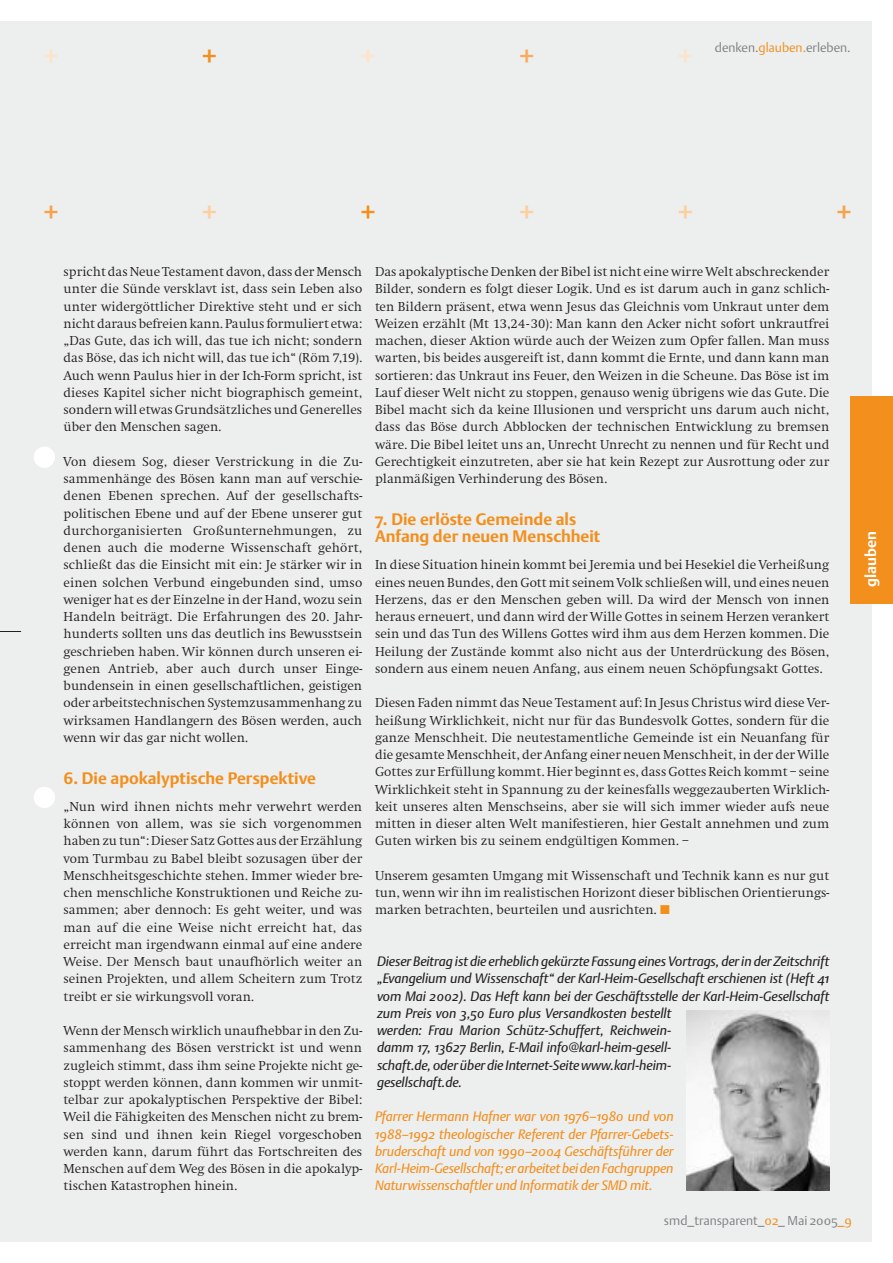
<style>
.page{position:relative;width:893px;height:1263px;background:#fff}
.page>*{position:absolute;margin:0;border:0;box-sizing:border-box;transform-origin:0 0}
.t1{font:700 16.5px/17.2px "DTL Argo ST";color:#f38f1c}
.t2{font:700 15px "DTL Argo ST";color:#fff}
.t3{font:300 13.5px/17.2px "Swift EF";color:#231f1f;text-align:justify}
.t4{font:italic 13.5px/17.2px "DTL Argo ST";color:#231f1f}
.t5{font:italic 13.5px/17.2px "DTL Argo ST";color:#f38f1c;text-align:justify}
.t6{font:300 12.75px "DTL Argo ST";color:#808284}
.s1{color:#f38f1c}
</style>
<div class="page">
<div style="left:0;top:21px;width:871px;height:1221px;background:#edeeee"></div>
<div style="left:34px;top:447px;width:21px;height:21px;background:#fff;border-radius:50%"></div>
<div style="left:34px;top:787px;width:21px;height:21px;background:#fff;border-radius:50%"></div>
<svg style="left:0;top:631px;width:21px;height:1px"></svg>
<div style="left:850px;top:397px;width:42px;height:207px;background:#f38f1c"></div>
<img style="left:686px;top:1011px;width:143px;height:180px">
<p class="t6" style="left:714px;top:42px;width:137px">denken.<span class="s1">glauben.</span>erleben.</p>
<p class="t3" style="left:64px;top:264px;width:300px">spricht das Neue Testament davon, dass der Mensch unter die Sünde versklavt ist, dass sein Leben also unter widergöttlicher Direktive steht und er sich nicht daraus befreien kann. Paulus formuliert etwa: „Das Gute, das ich will, das tue ich nicht; sondern das Böse, das ich nicht will, das tue ich“ (Röm 7,19).<br>Auch wenn Paulus hier in der Ich-Form spricht, ist dieses Kapitel sicher nicht biographisch gemeint, sondern will etwas Grundsätzliches und Generelles über den Menschen sagen.</p>
<p class="t3" style="left:64px;top:454px;width:300px">Von diesem Sog, dieser Verstrickung in die Zu&shy;sammenhänge des Bösen kann man auf verschie&shy;denen Ebenen sprechen. Auf der gesellschafts&shy;politischen Ebene und auf der Ebene unserer gut durchorganisierten Großunternehmungen, zu denen auch die moderne Wissenschaft gehört, schließt das die Einsicht mit ein: Je stärker wir in einen solchen Verbund eingebunden sind, umso weniger hat es der Einzelne in der Hand, wozu sein Handeln beiträgt. Die Erfahrungen des 20. Jahr&shy;hunderts sollten uns das deutlich ins Bewusstsein geschrieben haben. Wir können durch unseren ei&shy;genen Antrieb, aber auch durch unser Einge&shy;bundensein in einen gesellschaftlichen, geistigen oder arbeitstechnischen Systemzusammenhang zu wirksamen Handlangern des Bösen werden, auch wenn wir das gar nicht wollen.</p>
<p class="t1" style="left:64px;top:771px;width:254px">6. Die apokalyptische Perspektive</p>
<p class="t3" style="left:64px;top:799px;width:300px">„Nun wird ihnen nichts mehr verwehrt werden können von allem, was sie sich vorgenommen haben zu tun“: Dieser Satz Gottes aus der Erzählung vom Turmbau zu Babel bleibt sozusagen über der Menschheitsgeschichte stehen. Immer wieder bre&shy;chen menschliche Konstruktionen und Reiche zu&shy;sammen; aber dennoch: Es geht weiter, und was man auf die eine Weise nicht erreicht hat, das erreicht man irgendwann einmal auf eine andere Weise. Der Mensch baut unaufhörlich weiter an seinen Projekten, und allem Scheitern zum Trotz treibt er sie wirkungsvoll voran.</p>
<p class="t3" style="left:64px;top:1023px;width:300px">Wenn der Mensch wirklich unaufhebbar in den Zu&shy;sammenhang des Bösen verstrickt ist und wenn zugleich stimmt, dass ihm seine Projekte nicht ge&shy;stoppt werden können, dann kommen wir unmit&shy;telbar zur apokalyptischen Perspektive der Bibel:<br>Weil die Fähigkeiten des Menschen nicht zu brem&shy;sen sind und ihnen kein Riegel vorgeschoben werden kann, darum führt das Fortschreiten des Menschen auf dem Weg des Bösen in die apokalyp&shy;tischen Katastrophen hinein.</p>
<p class="t3" style="left:375px;top:264px;width:456px">Das apokalyptische Denken der Bibel ist nicht eine wirre Welt abschreckender Bilder, sondern es folgt dieser Logik. Und es ist darum auch in ganz schlich&shy;ten Bildern präsent, etwa wenn Jesus das Gleichnis vom Unkraut unter dem Weizen erzählt (Mt 13,24-30): Man kann den Acker nicht sofort unkrautfrei machen, dieser Aktion würde auch der Weizen zum Opfer fallen. Man muss warten, bis beides ausgereift ist, dann kommt die Ernte, und dann kann man sortieren: das Unkraut ins Feuer, den Weizen in die Scheune. Das Böse ist im Lauf dieser Welt nicht zu stoppen, genauso wenig übrigens wie das Gute. Die Bibel macht sich da keine Illusionen und verspricht uns darum auch nicht, dass das Böse durch Abblocken der technischen Entwicklung zu bremsen wäre. Die Bibel leitet uns an, Unrecht Unrecht zu nennen und für Recht und Gerechtigkeit einzutreten, aber sie hat kein Rezept zur Ausrottung oder zur planmäßigen Verhinderung des Bösen.</p>
<p class="t1" style="left:375px;top:512px;width:227px">7. Die erlöste Gemeinde als<br>Anfang der neuen Menschheit</p>
<p class="t3" style="left:375px;top:558px;width:456px">In diese Situation hinein kommt bei Jeremia und bei Hesekiel die Verheißung eines neuen Bundes, den Gott mit seinem Volk schließen will, und eines neuen Herzens, das er den Menschen geben will. Da wird der Mensch von innen heraus erneuert, und dann wird der Wille Gottes in seinem Herzen verankert sein und das Tun des Willens Gottes wird ihm aus dem Herzen kommen. Die Heilung der Zustände kommt also nicht aus der Unterdrückung des Bösen, sondern aus einem neuen Anfang, aus einem neuen Schöpfungsakt Gottes.</p>
<p class="t3" style="left:375px;top:696px;width:456px">Diesen Faden nimmt das Neue Testament auf: In Jesus Christus wird diese Ver&shy;heißung Wirklichkeit, nicht nur für das Bundesvolk Gottes, sondern für die ganze Menschheit. Die neutestamentliche Gemeinde ist ein Neuanfang für die gesamte Menschheit, der Anfang einer neuen Menschheit, in der der Wille Gottes zur Erfüllung kommt. Hier beginnt es, dass Gottes Reich kommt – seine Wirklichkeit steht in Spannung zu der keinesfalls weggezauberten Wirklich&shy;keit unseres alten Menschseins, aber sie will sich immer wieder aufs neue mitten in dieser alten Welt manifestieren, hier Gestalt annehmen und zum Guten wirken bis zu seinem endgültigen Kommen. –</p>
<p class="t3" style="left:375px;top:868px;width:456px">Unserem gesamten Umgang mit Wissenschaft und Technik kann es nur gut tun, wenn wir ihn im realistischen Horizont dieser biblischen Orientierungs&shy;marken betrachten, beurteilen und ausrichten. <span class="s1">■</span></p>
<p class="t4" style="left:377px;top:954px;width:454px">Dieser Beitrag ist die erheblich gekürzte Fassung eines Vortrags, der in der Zeitschrift „Evangelium und Wissenschaft“ der Karl-Heim-Gesellschaft erschienen ist (Heft 41 vom Mai 2002). Das Heft kann bei der Geschäftsstelle der Karl-Heim-Gesellschaft zum Preis von 3,50 Euro plus Versandkosten bestellt<br>werden: Frau Marion Schütz-Schuffert, Reichwein-<br>damm 17, 13627 Berlin, E-Mail info@karl-heim-gesell-<br>schaft.de, oder über die Internet-Seite www.karl-heim-<br>gesellschaft.de.</p>
<p class="t5" style="left:375px;top:1109px;width:300px">Pfarrer Hermann Hafner war von 1976–1980 und von 1988–1992 theologischer Referent der Pfarrer-Gebets&shy;bruderschaft und von 1990–2004 Geschäftsführer der Karl-Heim-Gesellschaft; er arbeitet bei den Fachgruppen Naturwissenschaftler und Informatik der SMD mit.</p>
<p class="t6" style="left:664px;top:1215px;width:189px">smd_transparent_<span class="s1">02</span>_ Mai 2005<span class="s1">_9</span></p>
<p class="t2" style="left:864px;top:587px;width:57px;rotate:-90deg">glauben</p>
</div>
